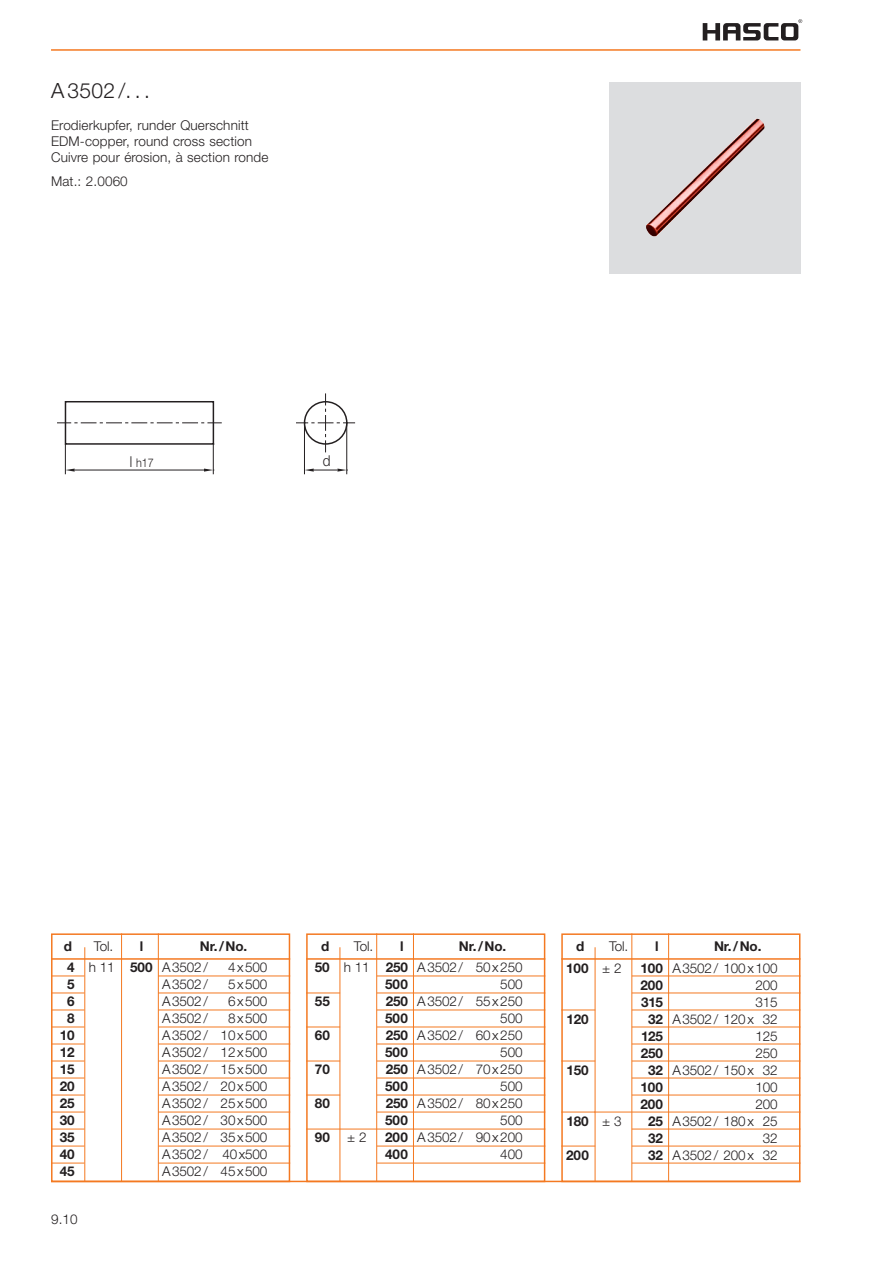
<style>
.page{position:relative;width:893px;height:1263px;background:#fff}
.page>*{position:absolute;margin:0;border:0;box-sizing:border-box;transform-origin:0 0}
.t1{font:300 21px "Helvetica Neue";color:#231f20}
.t2{font:300 15px "Helvetica Neue";color:#231f20;scale:.9 1}
.t3{font:300 13.5px "Helvetica Neue";letter-spacing:-.01em;color:#231f20}
.t4{font:700 13.5px "Helvetica Neue CE";letter-spacing:-.01em;color:#231f20}
.t5{font:300 13.5px/15.9px "Helvetica Neue";letter-spacing:.01em;color:#231f20}
.t6{font:300 12px "Helvetica Neue";color:#231f20;scale:.9 1}
.s1{font-size:15px}
.s2{font-family:"Helvetica Neue CE";font-weight:700}
.s3{font-family:"Helvetica Neue";font-weight:300}
.s4{color:#fff}
</style>
<div class="page">
<hr style="left:51px;top:49px;width:749px;height:2px;background:#f47921">
<svg style="left:703px;top:19px;width:99px;height:21px"></svg>
<hr style="left:65px;top:444px;width:1px;height:30px;background:#231f20">
<hr style="left:213px;top:444px;width:1px;height:30px;background:#231f20">
<hr style="left:75px;top:470px;width:129px;height:1px;background:#231f20">
<svg style="left:65px;top:469px;width:10px;height:3px"></svg>
<svg style="left:204px;top:469px;width:10px;height:3px"></svg>
<hr style="left:304px;top:423px;width:1px;height:51px;background:#231f20">
<hr style="left:346px;top:423px;width:1px;height:51px;background:#231f20">
<svg style="left:305px;top:469px;width:43px;height:3px"></svg>
<div style="left:65px;top:401px;width:149px;height:44px;border:1px solid #231f20"></div>
<svg style="left:57px;top:422px;width:165px;height:1px"></svg>
<svg style="left:296px;top:393px;width:59px;height:59px"></svg>
<div style="left:609px;top:82px;width:191px;height:191px;background:#dcdddf"></div>
<img style="left:646px;top:118px;width:119px;height:119px">
<svg style="left:51px;top:933px;width:254px;height:250px"></svg>
<svg style="left:305px;top:933px;width:496px;height:250px"></svg>
<hr style="left:595px;top:947px;width:1px;height:235px;background:#f47921">
<hr style="left:631px;top:933px;width:1px;height:249px;background:#f47921">
<hr style="left:668px;top:933px;width:1px;height:248px;background:#f47921">
<hr style="left:632px;top:975px;width:168px;height:1px;background:#f47921">
<hr style="left:632px;top:992px;width:168px;height:1px;background:#f47921">
<hr style="left:632px;top:1009px;width:168px;height:1px;background:#f47921">
<hr style="left:632px;top:1026px;width:168px;height:1px;background:#f47921">
<hr style="left:632px;top:1043px;width:168px;height:1px;background:#f47921">
<hr style="left:632px;top:1061px;width:168px;height:1px;background:#f47921">
<hr style="left:632px;top:1078px;width:168px;height:1px;background:#f47921">
<hr style="left:632px;top:1095px;width:168px;height:1px;background:#f47921">
<hr style="left:594px;top:1112px;width:206px;height:1px;background:#f47921">
<hr style="left:632px;top:1129px;width:168px;height:1px;background:#f47921">
<hr style="left:632px;top:1146px;width:168px;height:1px;background:#f47921">
<hr style="left:632px;top:1163px;width:168px;height:1px;background:#f47921">
<hr style="left:561px;top:1146px;width:34px;height:1px;background:#f47921">
<hr style="left:561px;top:1112px;width:34px;height:1px;background:#f47921">
<hr style="left:561px;top:1061px;width:34px;height:1px;background:#f47921">
<hr style="left:561px;top:1009px;width:34px;height:1px;background:#f47921">
<hr style="left:561px;top:958px;width:239px;height:2px;background:#f47921">
<h1 class="t1" style="left:51px;top:83px;width:100px">A 3502 /. . .</h1>
<p class="t5" style="left:51px;top:118px;width:219px">Erodierkupfer, runder Querschnitt<br>EDM-copper, round cross section<br>Cuivre pour érosion, à section ronde</p>
<p class="t3" style="left:51px;top:176px;width:78px">Mat.: 2.0060</p>
<p class="t6" style="left:130px;top:458px;width:28px"><span class="s1">l</span> h17</p>
<p class="t2" style="left:323px;top:455px;width:10px">d</p>
<p class="t4" style="left:64px;top:941px;width:10px">d</p>
<p class="t3" style="left:94px;top:941px;width:21px">Tol.</p>
<p class="t4" style="left:140px;top:941px;width:5px">l</p>
<p class="t4" style="left:200px;top:941px;width:49px">Nr. / No.</p>
<p class="t3" style="left:67px;top:962px;width:142px"><span class="s2">4</span> h 11 <span class="s2">500</span> A 3502 /</p>
<p class="t3" style="left:228px;top:962px;width:41px">4 x 500</p>
<p class="t4" style="left:67px;top:980px;width:9px">5</p>
<p class="t3" style="left:162px;top:979px;width:47px">A 3502 /</p>
<p class="t3" style="left:228px;top:979px;width:41px">5 x 500</p>
<p class="t4" style="left:67px;top:997px;width:9px">6</p>
<p class="t3" style="left:162px;top:996px;width:47px">A 3502 /</p>
<p class="t3" style="left:228px;top:996px;width:41px">6 x 500</p>
<p class="t4" style="left:67px;top:1014px;width:9px">8</p>
<p class="t3" style="left:162px;top:1014px;width:47px">A 3502 /</p>
<p class="t3" style="left:228px;top:1014px;width:41px">8 x 500</p>
<p class="t4" style="left:60px;top:1031px;width:16px">10</p>
<p class="t3" style="left:162px;top:1031px;width:107px">A 3502 / 10 x 500</p>
<p class="t4" style="left:60px;top:1048px;width:16px">12</p>
<p class="t3" style="left:162px;top:1048px;width:107px">A 3502 / 12 x 500</p>
<p class="t4" style="left:60px;top:1065px;width:16px">15</p>
<p class="t3" style="left:162px;top:1065px;width:107px">A 3502 / 15 x 500</p>
<p class="t4" style="left:60px;top:1082px;width:16px">20</p>
<p class="t3" style="left:162px;top:1082px;width:107px">A 3502 / 20 x 500</p>
<p class="t4" style="left:60px;top:1099px;width:16px">25</p>
<p class="t3" style="left:162px;top:1099px;width:107px">A 3502 / 25 x 500</p>
<p class="t4" style="left:60px;top:1116px;width:16px">30</p>
<p class="t3" style="left:162px;top:1116px;width:107px">A 3502 / 30 x 500</p>
<p class="t4" style="left:60px;top:1133px;width:16px">35</p>
<p class="t3" style="left:162px;top:1133px;width:107px">A 3502 / 35 x 500</p>
<p class="t4" style="left:60px;top:1150px;width:16px">40</p>
<p class="t3" style="left:162px;top:1150px;width:107px">A 3502 / 40 x500</p>
<p class="t4" style="left:60px;top:1167px;width:16px">45</p>
<p class="t3" style="left:162px;top:1167px;width:107px">A 3502 / 45 x 500</p>
<p class="t3" style="left:51px;top:1214px;width:28px">9.10</p>
<p class="t4" style="left:321px;top:941px;width:10px">d</p>
<p class="t3" style="left:354px;top:941px;width:21px">Tol.</p>
<p class="t4" style="left:400px;top:941px;width:5px">l</p>
<p class="t4" style="left:459px;top:941px;width:49px">Nr. / No.</p>
<p class="t3" style="left:315px;top:963px;width:209px"><span class="s2">50</span> h 11 <span class="s2">250</span> A 3502 / 50 x 250</p>
<p class="t4" style="left:385px;top:980px;width:24px">500</p>
<p class="t3" style="left:500px;top:980px;width:24px">500</p>
<p class="t4" style="left:315px;top:997px;width:16px">55</p>
<p class="t3" style="left:386px;top:997px;width:138px"><span class="s2">250</span> A 3502 / 55 x 250</p>
<p class="t4" style="left:385px;top:1014px;width:24px">500</p>
<p class="t3" style="left:500px;top:1014px;width:24px">500</p>
<p class="t4" style="left:315px;top:1031px;width:16px">60</p>
<p class="t3" style="left:386px;top:1031px;width:138px"><span class="s2">250</span> A 3502 / 60 x 250</p>
<p class="t4" style="left:385px;top:1048px;width:24px">500</p>
<p class="t3" style="left:500px;top:1048px;width:24px">500</p>
<p class="t4" style="left:315px;top:1065px;width:16px">70</p>
<p class="t3" style="left:386px;top:1065px;width:138px"><span class="s2">250</span> A 3502 / 70 x 250</p>
<p class="t4" style="left:385px;top:1082px;width:24px">500</p>
<p class="t3" style="left:500px;top:1082px;width:24px">500</p>
<p class="t4" style="left:315px;top:1099px;width:16px">80</p>
<p class="t3" style="left:386px;top:1099px;width:138px"><span class="s2">250</span> A 3502 / 80 x 250</p>
<p class="t4" style="left:385px;top:1116px;width:24px">500</p>
<p class="t3" style="left:500px;top:1116px;width:24px">500</p>
<p class="t4" style="left:315px;top:1133px;width:16px">90</p>
<p class="t3" style="left:347px;top:1133px;width:21px">± 2</p>
<p class="t3" style="left:385px;top:1133px;width:139px"><span class="s2">200</span> A 3502 / 90 x 200</p>
<p class="t4" style="left:385px;top:1150px;width:24px">400</p>
<p class="t3" style="left:500px;top:1150px;width:24px">400</p>
<p class="t4" style="left:576px;top:941px;width:10px">d</p>
<p class="t3" style="left:609px;top:941px;width:21px">Tol.</p>
<p class="t4" style="left:655px;top:941px;width:5px">l</p>
<p class="t4" style="left:714px;top:941px;width:49px">Nr. / No.</p>
<p class="t4" style="left:566px;top:963px;width:57px">100 <span class="s3">± 2</span></p>
<p class="t3" style="left:641px;top:963px;width:139px"><span class="s2">100</span> A 3502 / 100 x 100</p>
<p class="t4" style="left:640px;top:980px;width:24px">200</p>
<p class="t3" style="left:755px;top:980px;width:24px">200</p>
<p class="t4" style="left:641px;top:997px;width:24px">315</p>
<p class="t3" style="left:755px;top:997px;width:24px">315</p>
<p class="t4" style="left:566px;top:1014px;width:24px">120</p>
<p class="t3" style="left:648px;top:1014px;width:131px"><span class="s2">32</span> A 3502 / 120 x <span class="s4">0</span>32</p>
<p class="t4" style="left:641px;top:1031px;width:24px">125</p>
<p class="t3" style="left:755px;top:1031px;width:24px">125</p>
<p class="t4" style="left:641px;top:1048px;width:24px">250</p>
<p class="t3" style="left:755px;top:1048px;width:24px">250</p>
<p class="t4" style="left:566px;top:1065px;width:24px">150</p>
<p class="t3" style="left:648px;top:1065px;width:131px"><span class="s2">32</span> A 3502 / 150 x <span class="s4">0</span>32</p>
<p class="t4" style="left:641px;top:1082px;width:24px">100</p>
<p class="t3" style="left:755px;top:1082px;width:24px">100</p>
<p class="t4" style="left:640px;top:1099px;width:24px">200</p>
<p class="t3" style="left:755px;top:1099px;width:24px">200</p>
<p class="t4" style="left:566px;top:1116px;width:57px">180 <span class="s3">± 3</span></p>
<p class="t3" style="left:648px;top:1116px;width:131px"><span class="s2">25</span> A 3502 / 180 x <span class="s4">0</span>25</p>
<p class="t4" style="left:648px;top:1133px;width:16px">32</p>
<p class="t3" style="left:763px;top:1133px;width:16px">32</p>
<p class="t4" style="left:566px;top:1150px;width:24px">200</p>
<p class="t3" style="left:648px;top:1150px;width:131px"><span class="s2">32</span> A 3502 / 200 x <span class="s4">0</span>32</p>
</div>
